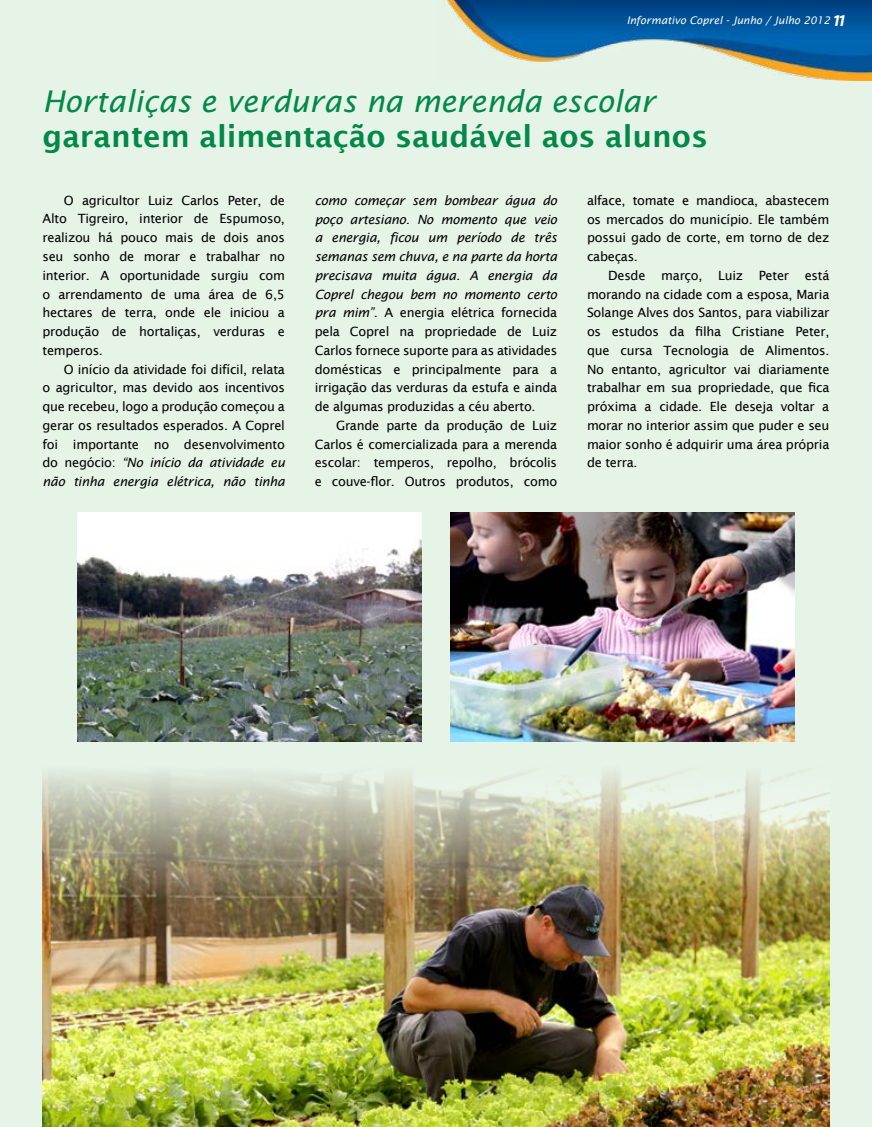
<style>
.page{position:relative;width:872px;height:1127px;background:#e6f3e7}
.page>*{position:absolute;margin:0;border:0;box-sizing:border-box;transform-origin:0 0}
.t1{font:600 30px "Lucida Sans";color:#028848}
.t2{font:italic 30px "Lucida Sans";color:#028848}
.t3{font:12.75px/18.8px "Lucida Sans";letter-spacing:-.02em;color:#000;text-align:justify}
.t4{font:italic 10.5px "Lucida Sans";color:#fcfcfc}
.s1{font-family:"Myriad Pro";font-weight:700;font-size:16.5px;color:#fff}
.s2{font-style:italic}
</style>
<div class="page">
<img style="left:444px;top:0;width:428px;height:81px">
<img style="left:43px;top:772px;width:786px;height:355px">
<img style="left:78px;top:513px;width:344px;height:229px">
<img style="left:450px;top:513px;width:344px;height:229px">
<p class="t4" style="left:626px;top:14px;width:221px">Informativo Coprel - Junho / Julho 2012 <span class="s1">11</span></p>
<h1 class="t2" style="left:43px;top:85px;width:614px">Hortaliças e verduras na merenda escolar</h1>
<h1 class="t1" style="left:43px;top:119px;width:667px">garantem alimentação saudável aos alunos</h1>
<p class="t3" style="left:43px;top:191px;width:244px;text-indent:21px">O agricultor Luiz Carlos Peter, de Alto Tigreiro, interior de Espumoso, realizou há pouco mais de dois anos seu sonho de morar e trabalhar no interior. A oportunidade surgiu com o arrendamento de uma área de 6,5 hectares de terra, onde ele iniciou a produção de hortaliças, verduras e temperos.</p>
<p class="t3" style="left:43px;top:360px;width:244px;text-indent:21px">O início da atividade foi difícil, relata o agricultor, mas devido aos incentivos que recebeu, logo a produção começou a gerar os resultados esperados. A Coprel foi importante no desenvolvimento do negócio: <span class="s2">“No início da atividade eu não tinha energia elétrica, não tinha</span></p>
<p class="t3" style="left:315px;top:191px;width:244px"><span class="s2">como começar sem bombear água do poço artesiano. No momento que veio a energia, ficou um período de três semanas sem chuva, e na parte da horta precisava muita água. A energia da Coprel chegou bem no momento certo pra mim”</span>. A energia elétrica fornecida pela Coprel na propriedade de Luiz Carlos fornece suporte para as atividades domésticas e principalmente para a irrigação das verduras da estufa e ainda de algumas produzidas a céu aberto.</p>
<p class="t3" style="left:315px;top:416px;width:244px;text-indent:21px">Grande parte da produção de Luiz Carlos é comercializada para a merenda escolar: temperos, repolho, brócolis e couve-flor. Outros produtos, como</p>
<p class="t3" style="left:587px;top:191px;width:244px">alface, tomate e mandioca, abastecem os mercados do município. Ele também possui gado de corte, em torno de dez cabeças.</p>
<p class="t3" style="left:587px;top:266px;width:244px;text-indent:21px">Desde março, Luiz Peter está morando na cidade com a esposa, Maria Solange Alves dos Santos, para viabilizar os estudos da filha Cristiane Peter, que cursa Tecnologia de Alimentos.<br>No entanto, agricultor vai diariamente trabalhar em sua propriedade, que fica próxima a cidade. Ele deseja voltar a morar no interior assim que puder e seu maior sonho é adquirir uma área própria de terra.</p>
</div>
